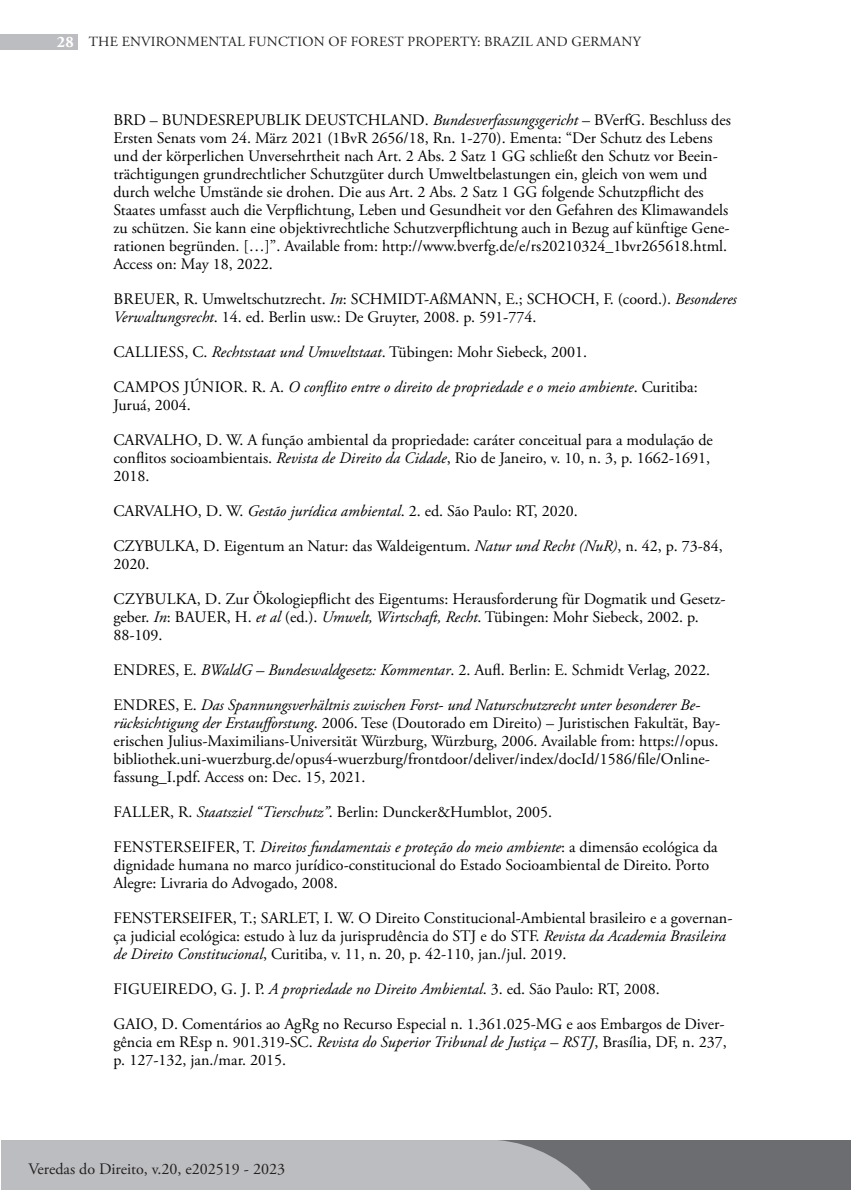
<style>
.page{position:relative;width:851px;height:1191px;background:#fff}
.page>*{position:absolute;margin:0;border:0;box-sizing:border-box;transform-origin:0 0}
.t1{font:16px/18px "Adobe Garamond Pro";color:#000001}
.t2{font:italic 16px/35px "Adobe Garamond Pro";color:#000001}
.t3{font:16px "Adobe Garamond Pro";color:#231f20}
.t4{font:14px "Adobe Garamond Pro";letter-spacing:.015em;color:#231f20}
.s1{font-weight:700;font-size:16px;color:#fff}
.s2{font-style:italic}
.s3{font-style:normal}
</style>
<div class="page">
<div style="left:1px;top:1140px;width:849px;height:50px;background:#6c6d70"></div>
<div style="left:0;top:34px;width:77px;height:16px;background:#bcbdc0"></div>
<div style="left:1px;top:1140px;width:590px;height:50px;background:#bcbdc0"></div>
<p class="t4" style="left:57px;top:34px;width:585px"><span class="s1">28</span> THE ENVIRONMENTAL FUNCTION OF FOREST PROPERTY: BRAZIL AND GERMANY</p>
<p class="t1" style="left:113px;top:111px;width:619px">BRD – BUNDESREPUBLIK DEUSTCHLAND. <span class="s2">Bundesverfassungsgericht</span> – BVerfG. Beschluss des Ersten Senats vom 24. März 2021 (1BvR 2656/18, Rn. 1-270). Ementa: “Der Schutz des Lebens und der körperlichen Unversehrtheit nach Art. 2 Abs. 2 Satz 1 GG schließt den Schutz vor Beein&shy;trächtigungen grundrechtlicher Schutzgüter durch Umweltbelastungen ein, gleich von wem und durch welche Umstände sie drohen. Die aus Art. 2 Abs. 2 Satz 1 GG folgende Schutzpflicht des Staates umfasst auch die Verpflichtung, Leben und Gesundheit vor den Gefahren des Klimawandels zu schützen. Sie kann eine objektivrechtliche Schutzverpflichtung auch in Bezug auf künftige Gene&shy;rationen begründen. […]”. Available from: http://www.bverfg.de/e/rs20210324_1bvr265618.html.<br>Access on: May 18, 2022.</p>
<p class="t1" style="left:113px;top:290px;width:624px">BREUER, R. Umweltschutzrecht. <span class="s2">In</span>: SCHMIDT-AßMANN, E.; SCHOCH, F. (coord.). <span class="s2">Besonderes<br>Verwaltungsrecht</span>. 14. ed. Berlin usw.: De Gruyter, 2008. p. 591-774.</p>
<p class="t2" style="left:113px;top:335px;width:585px"><span class="s3">CALLIESS, C.</span> Rechtsstaat und Umweltstaat<span class="s3">. Tübingen: Mohr Siebeck, 2001.<br>CAMPOS JÚNIOR. R. A.</span> O conflito entre o direito de propriedade e o meio ambiente<span class="s3">. Curitiba:</span></p>
<p class="t1" style="left:113px;top:388px;width:601px;line-height:35px">Juruá, 2004.<br>CARVALHO, D. W. A função ambiental da propriedade: caráter conceitual para a modulação de</p>
<p class="t1" style="left:113px;top:450px;width:598px">conflitos socioambientais. <span class="s2">Revista de Direito da Cidade</span>, Rio de Janeiro, v. 10, n. 3, p. 1662-1691,<br>2018.</p>
<p class="t1" style="left:113px;top:494px;width:610px;line-height:35px">CARVALHO, D. W. <span class="s2">Gestão jurídica ambiental</span>. 2. ed. São Paulo: RT, 2020.<br>CZYBULKA, D. Eigentum an Natur: das Waldeigentum. <span class="s2">Natur und Recht (NuR)</span>, n. 42, p. 73-84,</p>
<p class="t1" style="left:113px;top:547px;width:613px;line-height:35px">2020.<br>CZYBULKA, D. Zur Ökologiepflicht des Eigentums: Herausforderung für Dogmatik und Gesetz-</p>
<p class="t1" style="left:113px;top:609px;width:587px">geber. <span class="s2">In</span>: BAUER, H. <span class="s2">et al</span> (ed.). <span class="s2">Umwelt, Wirtschaft, Recht</span>. Tübingen: Mohr Siebeck, 2002. p.<br>88-109.</p>
<p class="t2" style="left:113px;top:653px;width:598px"><span class="s3">ENDRES, E.</span> BWaldG – Bundeswaldgesetz: Kommentar<span class="s3">. 2. Aufl. Berlin: E. Schmidt Verlag, 2022.<br>ENDRES, E.</span> Das Spannungsverhältnis zwischen Forst- und Naturschutzrecht unter besonderer Be-</p>
<p class="t1" style="left:113px;top:715px;width:608px"><span class="s2">rücksichtigung der Erstaufforstung</span>. 2006. Tese (Doutorado em Direito) – Juristischen Fakultät, Bay&shy;erischen Julius-Maximilians-Universität Würzburg, Würzburg, 2006. Available from: https://opus. bibliothek.uni-wuerzburg.de/opus4-wuerzburg/frontdoor/deliver/index/docId/1586/file/Online&shy;fassung_I.pdf. Access on: Dec. 15, 2021.</p>
<p class="t1" style="left:113px;top:795px;width:605px;line-height:35px">FALLER, R. <span class="s2">Staatsziel “Tierschutz”</span>. Berlin: Duncker&amp;Humblot, 2005.<br>FENSTERSEIFER, T. <span class="s2">Direitos fundamentais e proteção do meio ambiente</span>: a dimensão ecológica da</p>
<p class="t1" style="left:113px;top:857px;width:597px">dignidade humana no marco jurídico-constitucional do Estado Socioambiental de Direito. Porto<br>Alegre: Livraria do Advogado, 2008.</p>
<p class="t1" style="left:113px;top:910px;width:620px">FENSTERSEIFER, T.; SARLET, I. W. O Direito Constitucional-Ambiental brasileiro e a governan&shy;ça judicial ecológica: estudo à luz da jurisprudência do STJ e do STF. <span class="s2">Revista da Academia Brasileira de Direito Constitucional</span>, Curitiba, v. 11, n. 20, p. 42-110, jan./jul. 2019.</p>
<p class="t1" style="left:113px;top:972px;width:612px;line-height:35px">FIGUEIREDO, G. J. P. <span class="s2">A propriedade no Direito Ambiental</span>. 3. ed. São Paulo: RT, 2008.<br>GAIO, D. Comentários ao AgRg no Recurso Especial n. 1.361.025-MG e aos Embargos de Diver-</p>
<p class="t1" style="left:113px;top:1034px;width:614px">gência em REsp n. 901.319-SC. <span class="s2">Revista do Superior Tribunal de Justiça – RSTJ</span>, Brasília, DF, n. 237, p. 127-132, jan./mar. 2015.</p>
<p class="t3" style="left:28px;top:1159px;width:258px">Veredas do Direito, v.20, e202519 - 2023</p>
</div>
